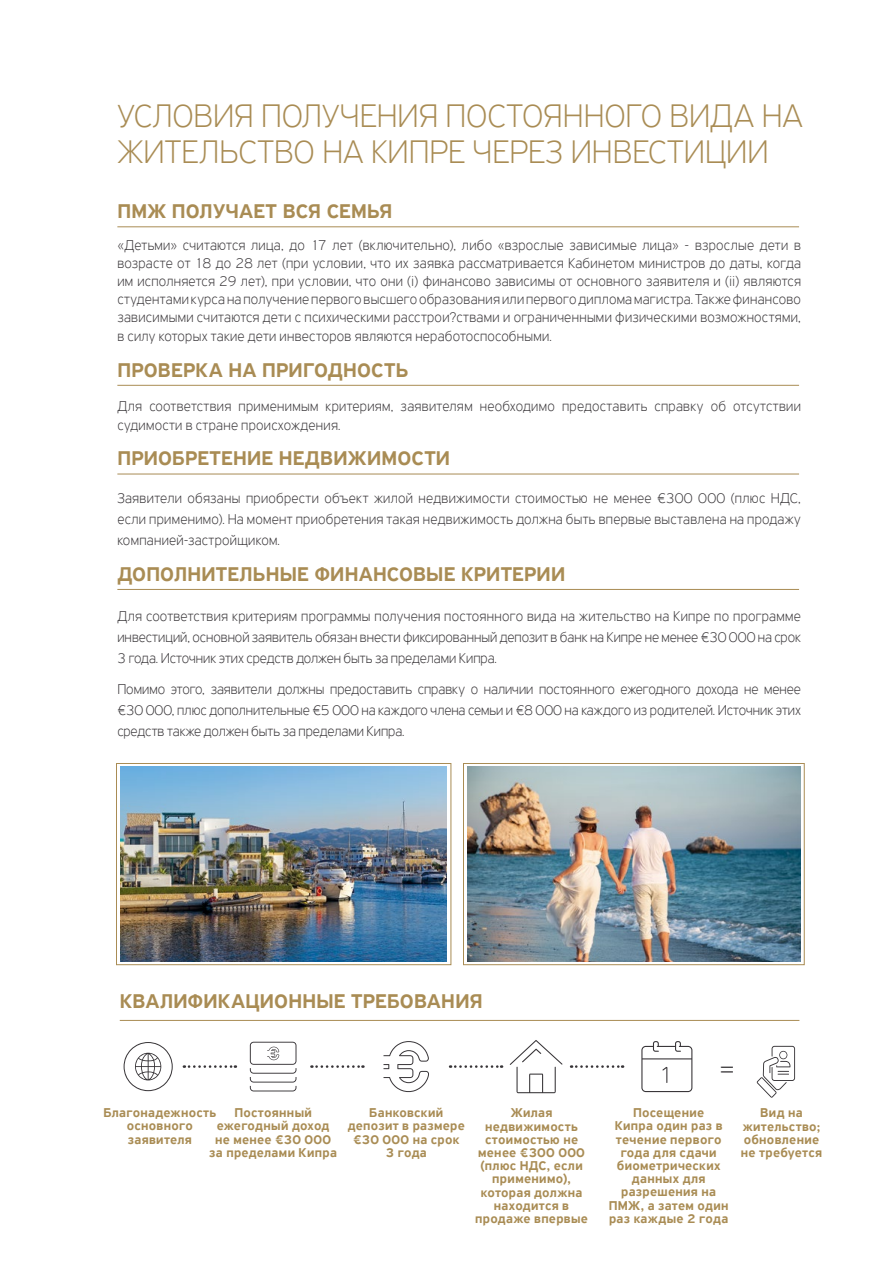
<style>
.page{position:relative;width:893px;height:1263px;background:#fff}
.page>*{position:absolute;margin:0;border:0;box-sizing:border-box;transform-origin:0 0}
.t1{font:100 34.5px/36px "PF Highway Sans Pro";color:#a98c54}
.t2{font:25.2px "Minion Pro";color:#373437}
.t3{font:500 21px "PF Highway Sans Pro";letter-spacing:.01em;color:#a98c54}
.t4{font:100 15px/21px "PF Highway Sans Pro";letter-spacing:.015em;color:#373437;text-align:justify}
.t5{font:500 13.5px/13.2px "PF Highway Sans Pro";letter-spacing:.02em;color:#a98c54;text-align:center}
</style>
<div class="page">
<hr style="left:117px;top:226px;width:682px;height:1px;background:#a98c54">
<hr style="left:117px;top:385px;width:682px;height:1px;background:#a98c54">
<hr style="left:117px;top:474px;width:682px;height:1px;background:#a98c54">
<hr style="left:117px;top:589px;width:682px;height:1px;background:#a98c54">
<svg style="left:184px;top:1065px;width:52px;height:3px"></svg>
<svg style="left:571px;top:1065px;width:52px;height:3px"></svg>
<svg style="left:450px;top:1065px;width:52px;height:3px"></svg>
<svg style="left:311px;top:1065px;width:52px;height:3px"></svg>
<hr style="left:120px;top:1020px;width:679px;height:1px;background:#a98c54">
<svg style="left:510px;top:1040px;width:52px;height:53px"></svg>
<svg style="left:641px;top:1041px;width:51px;height:51px"></svg>
<img style="left:120px;top:766px;width:327px;height:196px">
<img style="left:468px;top:766px;width:332px;height:196px">
<div style="left:116px;top:763px;width:335px;height:202px;border:1px solid #a98c54"></div>
<div style="left:463px;top:763px;width:342px;height:202px;border:1px solid #a98c54"></div>
<svg style="left:757px;top:1046px;width:38px;height:52px"></svg>
<svg style="left:383px;top:1041px;width:46px;height:51px"></svg>
<svg style="left:124px;top:1042px;width:49px;height:49px"></svg>
<svg style="left:250px;top:1042px;width:46px;height:49px"></svg>
<h1 class="t1" style="left:117px;top:98px;width:687px">УСЛОВИЯ ПОЛУЧЕНИЯ ПОСТОЯННОГО ВИДА НА<br>ЖИТЕЛЬСТВО НА КИПРЕ ЧЕРЕЗ ИНВЕСТИЦИИ</h1>
<h3 class="t3" style="left:117px;top:199px;width:276px">ПМЖ ПОЛУЧАЕТ ВСЯ СЕМЬЯ</h3>
<p class="t4" style="left:117px;top:236px;width:685px;line-height:18.1px">«Детьми» считаются лица, до 17 лет (включительно), либо «взрослые зависимые лица» - взрослые дети в возрасте от 18 до 28 лет (при условии, что их заявка рассматривается Кабинетом министров до даты, когда им исполняется 29 лет), при условии, что они (i) финансово зависимы от основного заявителя и (ii) являются студентами курса на получение первого высшего образования или первого диплома магистра. Также финансово зависимыми считаются дети с психическими расстрои?ствами и ограниченными физическими возможностями, в силу которых такие дети инвесторов являются неработоспособными.</p>
<h3 class="t3" style="left:117px;top:358px;width:293px">ПРОВЕРКА НА ПРИГОДНОСТЬ</h3>
<p class="t4" style="left:117px;top:396px;width:685px;line-height:18.8px">Для соответствия применимым критериям, заявителям необходимо предоставить справку об отсутствии судимости в стране происхождения.</p>
<h3 class="t3" style="left:117px;top:446px;width:334px">ПРИОБРЕТЕНИЕ НЕДВИЖИМОСТИ</h3>
<p class="t4" style="left:117px;top:487px;width:685px">Заявители обязаны приобрести объект жилой недвижимости стоимостью не менее €300 000 (плюс НДС, если применимо). На момент приобретения такая недвижимость должна быть впервые выставлена на продажу компанией-застройщиком.</p>
<h3 class="t3" style="left:117px;top:562px;width:449px">ДОПОЛНИТЕЛЬНЫЕ ФИНАНСОВЫЕ КРИТЕРИИ</h3>
<p class="t4" style="left:117px;top:605px;width:685px">Для соответствия критериям программы получения постоянного вида на жительство на Кипре по программе инвестиций, основной заявитель обязан внести фиксированный депозит в банк на Кипре не менее €30 000 на срок 3 года. Источник этих средств должен быть за пределами Кипра.</p>
<p class="t4" style="left:117px;top:679px;width:685px">Помимо этого, заявители должны предоставить справку о наличии постоянного ежегодного дохода не менее €30 000, плюс дополнительные €5 000 на каждого члена семьи и €8 000 на каждого из родителей. Источник этих средств также должен быть за пределами Кипра.</p>
<h3 class="t3" style="left:120px;top:988px;width:364px">КВАЛИФИКАЦИОННЫЕ ТРЕБОВАНИЯ</h3>
<h2 class="t2" style="left:720px;top:1051px;width:16px">=</h2>
<p class="t5" style="left:103px;top:1106px;width:115px">Благонадежность основного заявителя</p>
<p class="t5" style="left:348px;top:1106px;width:119px">Банковский депозит в размере €30 000 на срок<br>3 года</p>
<p class="t5" style="left:609px;top:1106px;width:121px">Посещение<br>Кипра один раз в течение первого года для сдачи биометрических данных для разрешения на<br>ПМЖ, а затем один раз каждые 2 года</p>
<p class="t5" style="left:209px;top:1106px;width:129px">Постоянный ежегодный доход не менее €30 000 за пределами Кипра</p>
<p class="t5" style="left:475px;top:1106px;width:114px">Жилая недвижимость стоимостью не менее €300 000 (плюс НДС, если применимо), которая должна находится в продаже впервые</p>
<p class="t5" style="left:741px;top:1106px;width:83px">Вид на жительство; обновление не требуется</p>
</div>
